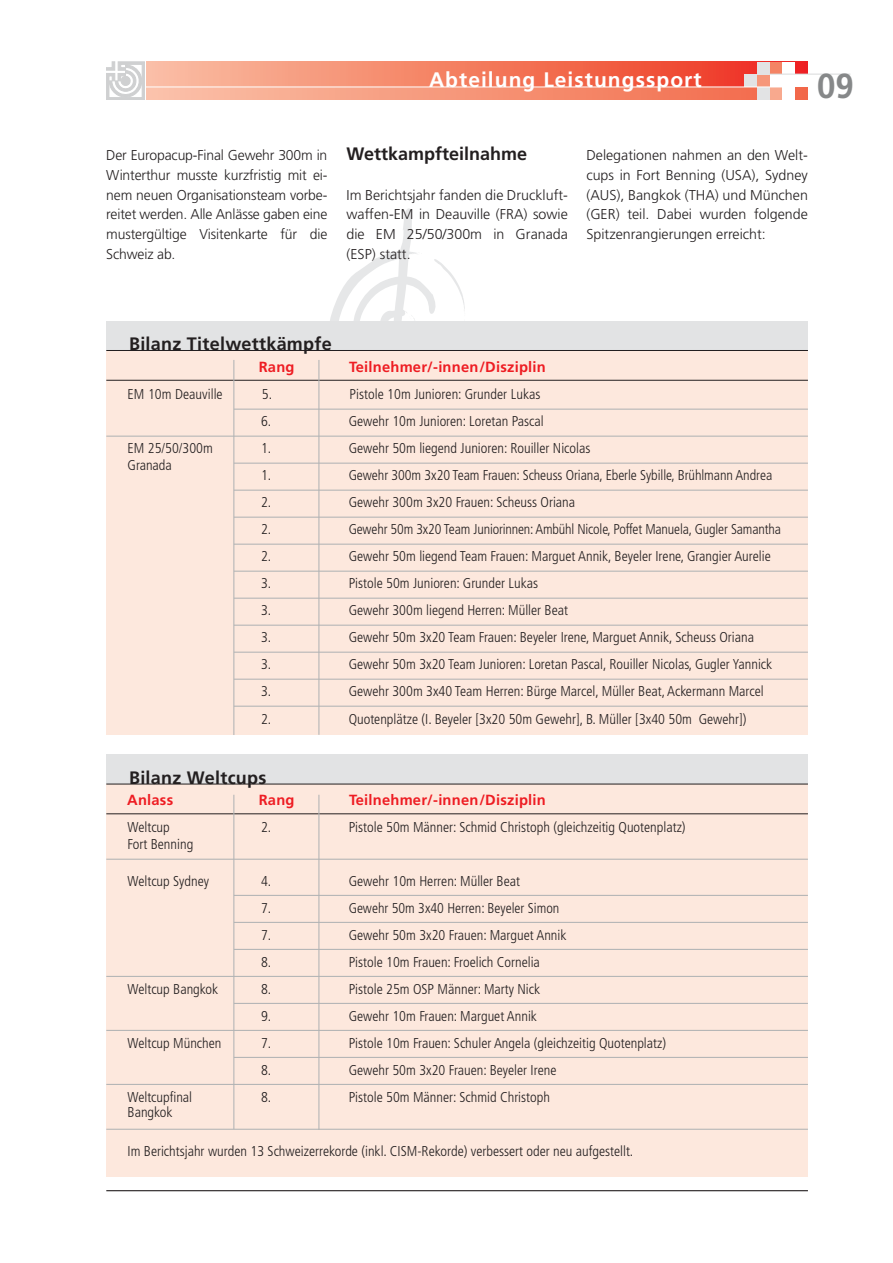
<style>
.page{position:relative;width:893px;height:1263px;background:#fff}
.page>*{position:absolute;margin:0;border:0;box-sizing:border-box;transform-origin:0 0}
.t1{font:700 34.65px "Frutiger";color:#868889;scale:.95 1}
.t2{font:700 21px "Frutiger";letter-spacing:.05em;color:#fff}
.t3{font:700 18px "Frutiger";letter-spacing:.015em;color:#231f20}
.t4{font:700 14.7px "Frutiger";letter-spacing:.015em;color:#ee1d23}
.t5{font:300 condensed 14.25px "Frutiger";color:#231f20}
.t6{font:300 14.25px/20px "Frutiger";color:#231f20;text-align:justify}
</style>
<div class="page">
<svg style="left:330px;top:208px;width:135px;height:113px"></svg>
<div style="left:106px;top:329px;width:702px;height:406px;background:#fde8dd"></div>
<div style="left:106px;top:321px;width:702px;height:29px;background:#e2e3e4"></div>
<hr style="left:234px;top:409px;width:574px;height:1px;background:#b1b3b4">
<hr style="left:106px;top:436px;width:702px;height:1px;background:#b1b3b4">
<hr style="left:234px;top:463px;width:574px;height:1px;background:#b1b3b4">
<hr style="left:234px;top:490px;width:574px;height:1px;background:#b1b3b4">
<hr style="left:234px;top:517px;width:574px;height:1px;background:#b1b3b4">
<hr style="left:234px;top:544px;width:574px;height:1px;background:#b1b3b4">
<hr style="left:234px;top:571px;width:574px;height:1px;background:#b1b3b4">
<hr style="left:234px;top:598px;width:574px;height:1px;background:#b1b3b4">
<hr style="left:234px;top:625px;width:574px;height:1px;background:#b1b3b4">
<hr style="left:234px;top:652px;width:574px;height:1px;background:#b1b3b4">
<hr style="left:234px;top:679px;width:574px;height:1px;background:#b1b3b4">
<hr style="left:234px;top:706px;width:574px;height:1px;background:#b1b3b4">
<hr style="left:106px;top:350px;width:702px;height:1px;background:#231f20">
<hr style="left:106px;top:380px;width:702px;height:1px;background:#231f20">
<hr style="left:233px;top:360px;width:1px;height:375px;background:#b1b3b4">
<hr style="left:318px;top:360px;width:1px;height:375px;background:#b1b3b4">
<hr style="left:106px;top:1190px;width:702px;height:1px;background:#231f20">
<svg style="left:146px;top:62px;width:662px;height:25px;background:#f48066"></svg>
<svg style="left:146px;top:87px;width:662px;height:13px;background:#f6967a"></svg>
<div style="left:770px;top:62px;width:12px;height:12px;background:#f48465"></div>
<div style="left:744px;top:74px;width:13px;height:13px;background:#e2e3e4"></div>
<div style="left:757px;top:74px;width:13px;height:13px;background:#f6977a"></div>
<div style="left:770px;top:87px;width:12px;height:13px;background:#f8a98e"></div>
<div style="left:757px;top:62px;width:13px;height:12px;background:#e2e3e4"></div>
<div style="left:757px;top:87px;width:13px;height:13px;background:#e2e3e4"></div>
<div style="left:782px;top:74px;width:26px;height:13px;background:#fff"></div>
<div style="left:782px;top:62px;width:13px;height:12px;background:#fff"></div>
<div style="left:770px;top:74px;width:12px;height:13px;background:#fff"></div>
<div style="left:782px;top:74px;width:13px;height:26px;background:#fff"></div>
<hr style="left:770px;top:74px;width:80px;height:1px;background:#d9dadb">
<hr style="left:106px;top:87px;width:676px;height:1px;background:#fff">
<svg style="left:106px;top:62px;width:39px;height:38px"></svg>
<div style="left:106px;top:763px;width:702px;height:414px;background:#fde8dd"></div>
<div style="left:106px;top:754px;width:702px;height:30px;background:#e2e3e4"></div>
<hr style="left:106px;top:784px;width:702px;height:1px;background:#231f20">
<hr style="left:106px;top:813px;width:702px;height:1px;background:#231f20">
<hr style="left:233px;top:795px;width:1px;height:334px;background:#b1b3b4">
<hr style="left:318px;top:795px;width:1px;height:335px;background:#b1b3b4">
<hr style="left:106px;top:859px;width:702px;height:1px;background:#b1b3b4">
<hr style="left:234px;top:895px;width:574px;height:1px;background:#b1b3b4">
<hr style="left:234px;top:922px;width:574px;height:1px;background:#b1b3b4">
<hr style="left:234px;top:949px;width:574px;height:1px;background:#b1b3b4">
<hr style="left:106px;top:976px;width:702px;height:1px;background:#b1b3b4">
<hr style="left:234px;top:1003px;width:574px;height:1px;background:#b1b3b4">
<hr style="left:106px;top:1030px;width:702px;height:1px;background:#b1b3b4">
<hr style="left:234px;top:1057px;width:574px;height:1px;background:#b1b3b4">
<hr style="left:106px;top:1084px;width:702px;height:1px;background:#b1b3b4">
<hr style="left:106px;top:1129px;width:702px;height:1px;background:#b1b3b4">
<h2 class="t2" style="left:429px;top:71px;width:274px">Abteilung Leistungssport</h2>
<h1 class="t1" style="left:817px;top:72px;width:40px">09</h1>
<p class="t6" style="left:106px;top:146px;width:223px">Der Europacup-Final Gewehr 300m in Winterthur musste kurzfristig mit ei&shy;nem neuen Organisationsteam vorbe&shy;reitet werden. Alle Anlässe gaben eine mustergültige Visitenkarte für die Schweiz ab.</p>
<p class="t3" style="left:347px;top:146px;width:182px">Wettkampfteilnahme</p>
<p class="t6" style="left:347px;top:186px;width:223px">Im Berichtsjahr fanden die Druckluft&shy;waffen-EM in Deauville (FRA) sowie die EM 25/50/300m in Granada (ESP) statt.</p>
<p class="t6" style="left:586px;top:146px;width:223px">Delegationen nahmen an den Welt&shy;cups in Fort Benning (USA), Sydney (AUS), Bangkok (THA) und München (GER) teil. Dabei wurden folgende Spitzenrangierungen erreicht:</p>
<p class="t3" style="left:129px;top:337px;width:204px">Bilanz Titelwettkämpfe</p>
<p class="t4" style="left:259px;top:360px;width:37px">Rang</p>
<p class="t4" style="left:349px;top:360px;width:198px">Teilnehmer/-innen/Disziplin</p>
<p class="t5" style="left:128px;top:389px;width:97px">EM 10m Deauville</p>
<p class="t5" style="left:262px;top:389px;width:12px">5.</p>
<p class="t5" style="left:349px;top:389px;width:193px">Pistole 10m Junioren: Grunder Lukas</p>
<p class="t5" style="left:261px;top:416px;width:12px">6.</p>
<p class="t5" style="left:349px;top:416px;width:196px">Gewehr 10m Junioren: Loretan Pascal</p>
<p class="t5" style="left:128px;top:443px;width:87px">EM 25/50/300m</p>
<p class="t5" style="left:261px;top:443px;width:12px">1.</p>
<p class="t5" style="left:349px;top:443px;width:243px">Gewehr 50m liegend Junioren: Rouiller Nicolas</p>
<p class="t5" style="left:128px;top:460px;width:46px">Granada</p>
<p class="t5" style="left:261px;top:470px;width:12px">1.</p>
<p class="t5" style="left:349px;top:470px;width:425px">Gewehr 300m 3x20 Team Frauen: Scheuss Oriana, Eberle Sybille, Brühlmann Andrea</p>
<p class="t5" style="left:261px;top:497px;width:12px">2.</p>
<p class="t5" style="left:349px;top:497px;width:228px">Gewehr 300m 3x20 Frauen: Scheuss Oriana</p>
<p class="t5" style="left:261px;top:524px;width:12px">2.</p>
<p class="t5" style="left:349px;top:524px;width:434px">Gewehr 50m 3x20 Team Juniorinnen: Ambühl Nicole, Poffet Manuela, Gugler Samantha</p>
<p class="t5" style="left:261px;top:551px;width:12px">2.</p>
<p class="t5" style="left:349px;top:551px;width:424px">Gewehr 50m liegend Team Frauen: Marguet Annik, Beyeler Irene, Grangier Aurelie</p>
<p class="t5" style="left:261px;top:578px;width:12px">3.</p>
<p class="t5" style="left:349px;top:578px;width:191px">Pistole 50m Junioren: Grunder Lukas</p>
<p class="t5" style="left:261px;top:605px;width:12px">3.</p>
<p class="t5" style="left:349px;top:605px;width:221px">Gewehr 300m liegend Herren: Müller Beat</p>
<p class="t5" style="left:261px;top:632px;width:12px">3.</p>
<p class="t5" style="left:349px;top:632px;width:407px">Gewehr 50m 3x20 Team Frauen: Beyeler Irene, Marguet Annik, Scheuss Oriana</p>
<p class="t5" style="left:261px;top:659px;width:12px">3.</p>
<p class="t5" style="left:349px;top:659px;width:425px">Gewehr 50m 3x20 Team Junioren: Loretan Pascal, Rouiller Nicolas, Gugler Yannick</p>
<p class="t5" style="left:261px;top:686px;width:12px">3.</p>
<p class="t5" style="left:349px;top:686px;width:417px">Gewehr 300m 3x40 Team Herren: Bürge Marcel, Müller Beat, Ackermann Marcel</p>
<p class="t5" style="left:261px;top:713px;width:12px">2.</p>
<p class="t5" style="left:349px;top:713px;width:399px">Quotenplätze (I. Beyeler [3x20 50m Gewehr], B. Müller [3x40 50m Gewehr])</p>
<p class="t3" style="left:129px;top:770px;width:139px">Bilanz Weltcups</p>
<p class="t5" style="left:128px;top:821px;width:44px">Weltcup</p>
<p class="t5" style="left:261px;top:821px;width:12px">2.</p>
<p class="t5" style="left:349px;top:821px;width:338px">Pistole 50m Männer: Schmid Christoph (gleichzeitig Quotenplatz)</p>
<p class="t5" style="left:128px;top:838px;width:67px">Fort Benning</p>
<p class="t5" style="left:128px;top:875px;width:83px">Weltcup Sydney</p>
<p class="t5" style="left:261px;top:875px;width:12px">4.</p>
<p class="t5" style="left:349px;top:875px;width:173px">Gewehr 10m Herren: Müller Beat</p>
<p class="t5" style="left:261px;top:902px;width:12px">7.</p>
<p class="t5" style="left:349px;top:902px;width:212px">Gewehr 50m 3x40 Herren: Beyeler Simon</p>
<p class="t5" style="left:261px;top:929px;width:12px">7.</p>
<p class="t5" style="left:349px;top:929px;width:219px">Gewehr 50m 3x20 Frauen: Marguet Annik</p>
<p class="t5" style="left:261px;top:956px;width:12px">8.</p>
<p class="t5" style="left:349px;top:956px;width:193px">Pistole 10m Frauen: Froelich Cornelia</p>
<p class="t5" style="left:128px;top:983px;width:92px">Weltcup Bangkok</p>
<p class="t5" style="left:261px;top:983px;width:12px">8.</p>
<p class="t5" style="left:349px;top:983px;width:193px">Pistole 25m OSP Männer: Marty Nick</p>
<p class="t5" style="left:261px;top:1010px;width:12px">9.</p>
<p class="t5" style="left:349px;top:1010px;width:190px">Gewehr 10m Frauen: Marguet Annik</p>
<p class="t5" style="left:128px;top:1037px;width:95px">Weltcup München</p>
<p class="t5" style="left:261px;top:1037px;width:12px">7.</p>
<p class="t5" style="left:349px;top:1037px;width:319px">Pistole 10m Frauen: Schuler Angela (gleichzeitig Quotenplatz)</p>
<p class="t5" style="left:261px;top:1064px;width:12px">8.</p>
<p class="t5" style="left:349px;top:1064px;width:209px">Gewehr 50m 3x20 Frauen: Beyeler Irene</p>
<p class="t5" style="left:128px;top:1091px;width:66px">Weltcupfinal</p>
<p class="t5" style="left:261px;top:1091px;width:12px">8.</p>
<p class="t5" style="left:349px;top:1091px;width:203px">Pistole 50m Männer: Schmid Christoph</p>
<p class="t5" style="left:128px;top:1106px;width:47px">Bangkok</p>
<p class="t5" style="left:128px;top:1145px;width:507px">Im Berichtsjahr wurden 13 Schweizerrekorde (inkl. CISM-Rekorde) verbessert oder neu aufgestellt.</p>
<p class="t4" style="left:127px;top:794px;width:47px">Anlass</p>
<p class="t4" style="left:259px;top:794px;width:37px">Rang</p>
<p class="t4" style="left:349px;top:794px;width:198px">Teilnehmer/-innen/Disziplin</p>
</div>
